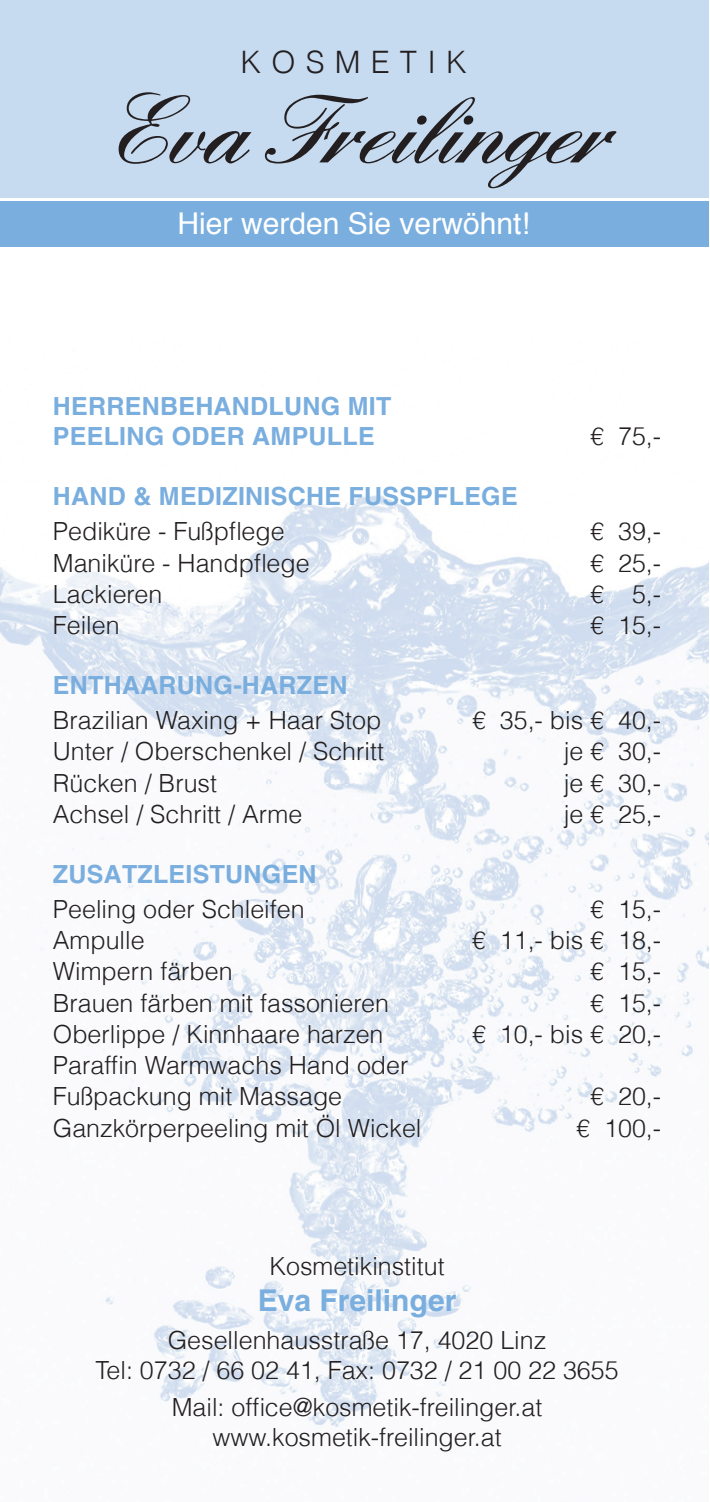
<style>
.page{position:relative;width:710px;height:1502px;background:#fff}
.page>*{position:absolute;margin:0;border:0;box-sizing:border-box;transform-origin:0 0}
.t1{font:97.5px "England Hand DB";letter-spacing:-.02em;color:#231f20}
.t2{font:300 31px "Helvetica LT";letter-spacing:.33em;color:#231f20}
.t3{font:30px "Helvetica";color:#fff}
.t4{font:700 30px "Helvetica";color:#79aede}
.t5{font:300 25px/30px "Helvetica LT";color:#231f20;text-align:center}
.t6{font:700 25px/30px "Helvetica";letter-spacing:.01em;color:#79aede}
</style>
<div class="page">
<img style="left:0;top:495px;width:708px;height:933px">
<div style="left:0;top:0;width:708px;height:197px;background:#c6daf0"></div>
<div style="left:0;top:202px;width:708px;height:45px;background:#79aede"></div>
<p class="t2" style="left:240px;top:43px;width:227px">KOSMETIK</p>
<h1 class="t1" style="left:103px;top:78px;width:502px">Eva Freilinger</h1>
<p class="t3" style="left:177px;top:203px;width:353px">Hier werden Sie verwöhnt!</p>
<p class="t6" style="left:53px;top:391px;width:340px">HERRENBEHANDLUNG MIT<br>PEELING ODER AMPULLE</p>
<p class="t5" style="left:589px;top:421px;width:72px">€ 75,-</p>
<p class="t6" style="left:53px;top:481px;width:466px">HAND &amp; MEDIZINISCHE FUSSPFLEGE</p>
<p class="t5" style="left:53px;top:516px;width:233px">Pediküre - Fußpflege</p>
<p class="t5" style="left:589px;top:516px;width:72px">€ 39,-</p>
<p class="t5" style="left:53px;top:547px;width:258px">Maniküre - Handpflege</p>
<p class="t5" style="left:589px;top:547px;width:72px">€ 25,-</p>
<p class="t5" style="left:53px;top:579px;width:111px">Lackieren</p>
<p class="t5" style="left:589px;top:579px;width:72px">€ 5,-</p>
<p class="t5" style="left:53px;top:610px;width:68px">Feilen</p>
<p class="t5" style="left:589px;top:610px;width:72px">€ 15,-</p>
<p class="t6" style="left:53px;top:670px;width:296px">ENTHAARUNG-HARZEN</p>
<p class="t5" style="left:53px;top:705px;width:330px">Brazilian Waxing + Haar Stop</p>
<p class="t5" style="left:471px;top:705px;width:190px">€ 35,- bis € 40,-</p>
<p class="t5" style="left:53px;top:736px;width:332px">Unter / Oberschenkel / Schritt</p>
<p class="t5" style="left:563px;top:736px;width:99px">je € 30,-</p>
<p class="t5" style="left:53px;top:767px;width:165px">Rücken / Brust</p>
<p class="t5" style="left:563px;top:767px;width:99px">je € 30,-</p>
<p class="t5" style="left:53px;top:799px;width:251px">Achsel / Schritt / Arme</p>
<p class="t5" style="left:563px;top:799px;width:99px">je € 25,-</p>
<p class="t6" style="left:53px;top:859px;width:265px">ZUSATZLEISTUNGEN</p>
<p class="t5" style="left:53px;top:894px;width:253px">Peeling oder Schleifen</p>
<p class="t5" style="left:589px;top:894px;width:72px">€ 15,-</p>
<p class="t5" style="left:53px;top:925px;width:93px">Ampulle</p>
<p class="t5" style="left:471px;top:925px;width:190px">€ 11,- bis € 18,-</p>
<p class="t5" style="left:53px;top:956px;width:181px">Wimpern färben</p>
<p class="t5" style="left:589px;top:956px;width:72px">€ 15,-</p>
<p class="t5" style="left:53px;top:987px;width:337px">Brauen färben mit fassonieren</p>
<p class="t5" style="left:589px;top:987px;width:72px">€ 15,-</p>
<p class="t5" style="left:53px;top:1019px;width:332px">Oberlippe / Kinnhaare harzen</p>
<p class="t5" style="left:471px;top:1019px;width:190px">€ 10,- bis € 20,-</p>
<p class="t5" style="left:53px;top:1049px;width:357px;line-height:31.2px;text-align:left">Paraffin Warmwachs Hand oder<br>Fußpackung mit Massage</p>
<p class="t5" style="left:589px;top:1081px;width:72px">€ 20,-</p>
<p class="t5" style="left:53px;top:1112px;width:370px">Ganzkörperpeeling mit Öl Wickel</p>
<p class="t5" style="left:576px;top:1112px;width:86px">€ 100,-</p>
<p class="t5" style="left:269px;top:1251px;width:177px">Kosmetikinstitut</p>
<p class="t4" style="left:257px;top:1282px;width:200px">Eva Freilinger</p>
<p class="t5" style="left:95px;top:1324px;width:524px">Gesellenhausstraße 17, 4020 Linz<br>Tel: 0732 / 66 02 41, Fax: 0732 / 21 00 22 3655</p>
<p class="t5" style="left:172px;top:1392px;width:372px">Mail: office@kosmetik-freilinger.at www.kosmetik-freilinger.at</p>
</div>
